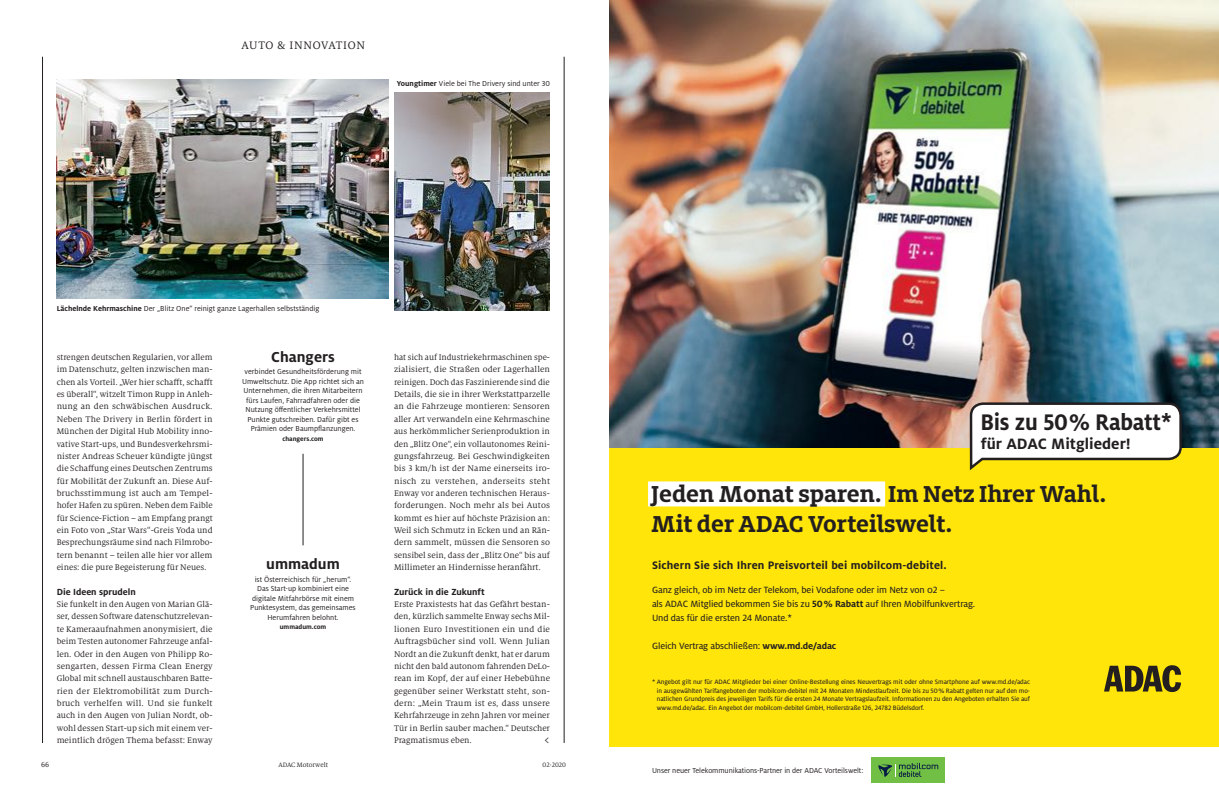
<style>
.page{position:relative;width:1219px;height:794px;background:#fff}
.page>*{position:absolute;margin:0;border:0;box-sizing:border-box;transform-origin:0 0}
.t1{font:700 25.5px/29.5px "Milo Slab ADAC";color:#231f20}
.t2{font:700 25px "Milo ADAC";letter-spacing:-.01em;color:#231f20;scale:.93 1}
.t3{font:700 16.7px "Milo ADAC";color:#231f20}
.t4{font:700 16px "Milo ADAC";color:#231f20}
.t5{font:700 12px "Milo ADAC";letter-spacing:.01em;color:#231f20}
.t6{font:12px "Milo Serif ADAC";letter-spacing:.06em;color:#231f20}
.t7{font:500 11px "Milo Serif ADAC";color:#231f20}
.t8{font:10px/14px "Milo ADAC Text";letter-spacing:-.01em;color:#231f20}
.MA_05_Zwischenhead_9{font:700 9.8px "Milo ADAC";color:#231f20}
.MA_03_Lauftext_9_12{font:9px/12.4px "Milo Serif ADAC";color:#231f20;text-align:justify}
.MA_04_BU_pos_8_9_5{font:8px/9.5px "Milo ADAC";color:#231f20;text-align:center}
.t9{font:8px "Milo Serif ADAC";color:#231f20}
.t10{font:7px/8.4px "Milo ADAC Text";letter-spacing:-.01em;color:#231f20;text-align:justify}
.t11{font:700 7px "Milo ADAC";color:#231f20}
.t12{font:7px "Milo Serif ADAC";color:#231f20}
.s1{font-weight:700}
.s2{font-family:"Milo ADAC";font-weight:700}
</style>
<div class="page">
<img style="left:609px;top:0;width:610px;height:448px">
<div style="left:609px;top:448px;width:610px;height:298px;background:#ffe509"></div>
<svg style="left:1104px;top:665px;width:77px;height:27px"></svg>
<div style="left:648px;top:481px;width:237px;height:25px;background:#fff"></div>
<div style="left:872px;top:757px;width:73px;height:25px;background:#71bf44"></div>
<svg style="left:878px;top:763px;width:60px;height:14px"></svg>
<svg style="left:968px;top:401px;width:215px;height:69px"></svg>
<hr style="left:564px;top:57px;width:1px;height:686px;background:#231f20">
<img style="left:57px;top:79px;width:331px;height:219px">
<img style="left:394px;top:92px;width:156px;height:218px">
<hr style="left:303px;top:454px;width:1px;height:91px;background:#231f20">
<hr style="left:42px;top:57px;width:1px;height:686px;background:#231f20">
<p class="t6" style="left:242px;top:39px;width:125px">AUTO &amp; INNOVATION</p>
<p class="MA_04_BU_pos_8_9_5" style="left:397px;top:79px;width:155px"><span class="s1">Youngtimer</span> Viele bei The Drivery sind unter 30</p>
<p class="MA_04_BU_pos_8_9_5" style="left:57px;top:303px;width:264px"><span class="s1">Lächelnde Kehrmaschine</span> Der „Blitz One“ reinigt ganze Lagerhallen selbstständig</p>
<p class="MA_03_Lauftext_9_12" style="left:57px;top:351px;width:158px">strengen deutschen Regularien, vor allem im Datenschutz, gelten inzwischen man&shy;chen als Vorteil. „Wer hier schafft, schafft es überall“, witzelt Timon Rupp in Anleh&shy;nung an den schwäbischen Ausdruck.<br>Neben The Drivery in Berlin fördert in München der Digital Hub Mobility inno&shy;vative Start-ups, und Bundesverkehrsmi&shy;nister Andreas Scheuer kündigte jüngst die Schaffung eines Deutschen Zentrums für Mobilität der Zukunft an. Diese Auf&shy;bruchsstimmung ist auch am Tempel&shy;hofer Hafen zu spüren. Neben dem Faible für Science-Fiction – am Empfang prangt ein Foto von „Star Wars“-Greis Yoda und Besprechungsräume sind nach Filmrobo&shy;tern benannt – teilen alle hier vor allem eines: die pure Begeisterung für Neues.</p>
<p class="MA_05_Zwischenhead_9" style="left:57px;top:586px;width:81px">Die Ideen sprudeln</p>
<p class="MA_03_Lauftext_9_12" style="left:57px;top:598px;width:158px">Sie funkelt in den Augen von Marian Glä&shy;ser, dessen Software datenschutzrelevan&shy;te Kameraaufnahmen anonymisiert, die beim Testen autonomer Fahrzeuge anfal&shy;len. Oder in den Augen von Philipp Ro&shy;sengarten, dessen Firma Clean Energy Global mit schnell austauschbaren Batte&shy;rien der Elektromobilität zum Durch&shy;bruch verhelfen will. Und sie funkelt auch in den Augen von Julian Nordt, ob&shy;wohl dessen Start-up sich mit einem ver&shy;meintlich drögen Thema befasst: Enway</p>
<p class="t4" style="left:271px;top:347px;width:65px">Changers</p>
<p class="MA_04_BU_pos_8_9_5" style="left:242px;top:367px;width:124px">verbindet Gesundheitsförderung mit Umweltschutz. Die App richtet sich an Unternehmen, die ihren Mitarbeitern fürs Laufen, Fahrradfahren oder die Nutzung öffentlicher Verkehrsmittel Punkte gutschreiben. Dafür gibt es Prämien oder Baumpflanzungen.</p>
<p class="t11" style="left:282px;top:434px;width:43px">changers.com</p>
<p class="t4" style="left:266px;top:555px;width:75px">ummadum</p>
<p class="MA_04_BU_pos_8_9_5" style="left:250px;top:574px;width:107px">ist Österreichisch für „herum“.<br>Das Start-up kombiniert eine digitale Mitfahrbörse mit einem<br>Punktesystem, das gemeinsames<br>Herumfahren belohnt.</p>
<p class="t11" style="left:280px;top:623px;width:48px">ummadum.com</p>
<p class="MA_03_Lauftext_9_12" style="left:394px;top:351px;width:157px">hat sich auf Industriekehrmaschinen spe&shy;zialisiert, die Straßen oder Lagerhallen reinigen. Doch das Faszinierende sind die Details, die sie in ihrer Werkstattparzelle an die Fahrzeuge montieren: Sensoren aller Art verwandeln eine Kehrmaschine aus herkömmlicher Serienproduktion in den „Blitz One“, ein vollautonomes Reini&shy;gungsfahrzeug. Bei Geschwindigkeiten bis 3 km/h ist der Name einerseits iro&shy;nisch zu verstehen, anderseits steht Enway vor anderen technischen Heraus&shy;forderungen. Noch mehr als bei Autos kommt es hier auf höchste Präzision an:<br>Weil sich Schmutz in Ecken und an Rän&shy;dern sammelt, müssen die Sensoren so sensibel sein, dass der „Blitz One“ bis auf Millimeter an Hindernisse heranfährt.</p>
<p class="MA_05_Zwischenhead_9" style="left:394px;top:586px;width:92px">Zurück in die Zukunft</p>
<p class="MA_03_Lauftext_9_12" style="left:394px;top:598px;width:157px">Erste Praxistests hat das Gefährt bestan&shy;den, kürzlich sammelte Enway sechs Mil&shy;lionen Euro Investitionen ein und die Auftragsbücher sind voll. Wenn Julian Nordt an die Zukunft denkt, hat er darum nicht den bald autonom fahrenden DeLo&shy;rean im Kopf, der auf einer Hebebühne gegenüber seiner Werkstatt steht, son&shy;dern: „Mein Traum ist es, dass unsere Kehrfahrzeuge in zehn Jahren vor meiner Tür in Berlin sauber machen.“ Deutscher Pragmatismus eben.</p>
<p class="t7" style="left:544px;top:733px;width:8px">&lt;</p>
<p class="t9" style="left:41px;top:760px;width:10px">66</p>
<p class="t12" style="left:279px;top:761px;width:51px">ADAC Motorwelt</p>
<p class="t12" style="left:543px;top:761px;width:25px">02·2020</p>
<p class="t2" style="left:980px;top:408px;width:208px">Bis zu 50 % Rabatt*</p>
<p class="t3" style="left:981px;top:434px;width:152px">für ADAC Mitglieder!</p>
<p class="t1" style="left:651px;top:478px;width:457px">Jeden Monat sparen. Im Netz Ihrer Wahl.<br>Mit der ADAC Vorteilswelt.</p>
<p class="t5" style="left:652px;top:558px;width:296px">Sichern Sie sich Ihren Preisvorteil bei mobilcom-debitel.</p>
<p class="t8" style="left:652px;top:583px;width:325px">Ganz gleich, ob im Netz der Telekom, bei Vodafone oder im Netz von O2 –<br>als ADAC Mitglied bekommen Sie bis zu <span class="s2">50% Rabatt</span> auf Ihren Mobilfunkvertrag.<br>Und das für die ersten 24 Monate.*</p>
<p class="t8" style="left:652px;top:639px;width:186px">Gleich Vertrag abschließen: <span class="s2">www.md.de/adac</span></p>
<p class="t10" style="left:657px;top:678px;width:375px;text-indent:-5px">* Angebot gilt nur für ADAC Mitglieder bei einer Online-Bestellung eines Neuvertrags mit oder ohne Smartphone auf www.md.de/adac in ausgewählten Tarifangeboten der mobilcom-debitel mit 24 Monaten Mindestlaufzeit. Die bis zu 50% Rabatt gelten nur auf den mo&shy;natlichen Grundpreis des jeweiligen Tarifs für die ersten 24 Monate Vertragslaufzeit. Informationen zu den Angeboten erhalten Sie auf www.md.de/adac. Ein Angebot der mobilcom-debitel GmbH, Hollerstraße 126, 24782 Büdelsdorf.</p>
<p class="MA_04_BU_pos_8_9_5" style="left:652px;top:766px;width:213px">Unser neuer Telekommunikations-Partner in der ADAC Vorteilswelt:</p>
</div>
